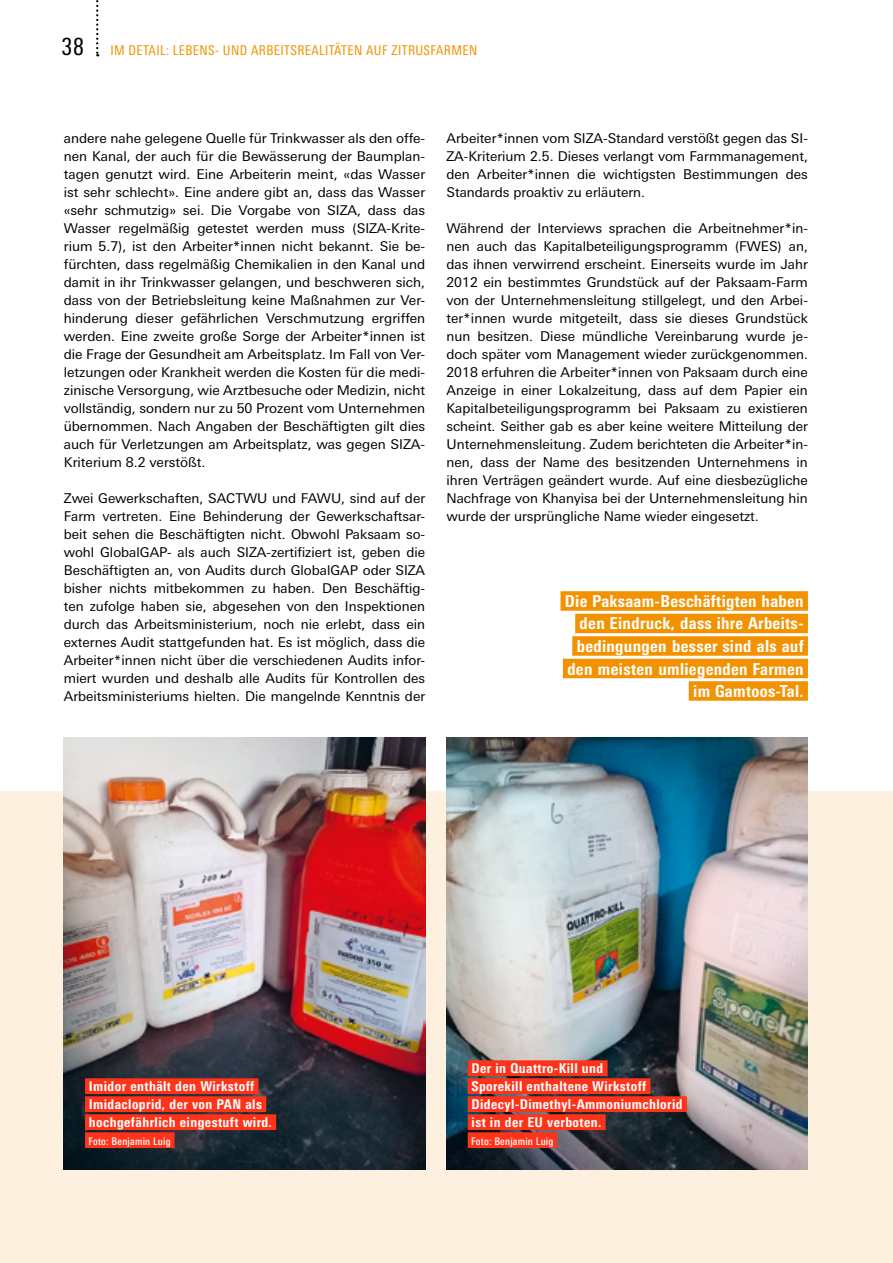
<style>
.page{position:relative;width:893px;height:1263px;background:#fff}
.page>*{position:absolute;margin:0;border:0;box-sizing:border-box;transform-origin:0 0}
.t1{font:800 condensed 16.5px/22.5px "Linotype Univers";letter-spacing:.02em;color:#fff;text-align:right}
.t2{font:13.5px/18px "Linotype Univers Basic";color:#000;text-align:justify}
.t3{font:800 condensed 13.5px/18px "Linotype Univers";letter-spacing:.03em;color:#fff}
.t4{font:condensed 13.5px "Linotype Univers";letter-spacing:.03em;color:#f39200}
.t5{font:500 condensed 10.5px "Linotype Univers";letter-spacing:.02em;color:#fff}
.s1{font-size:24px;color:#000}
</style>
<div class="page">
<svg style="left:96px;top:0;width:2px;height:56px"></svg>
<div style="left:0;top:791px;width:893px;height:472px;background:#fef0de"></div>
<img style="left:64px;top:737px;width:361px;height:432px">
<img style="left:446px;top:737px;width:362px;height:432px">
<div style="left:560px;top:591px;width:248px;height:20px;background:#f39200"></div>
<div style="left:575px;top:614px;width:233px;height:19px;background:#f39200"></div>
<div style="left:572px;top:636px;width:236px;height:20px;background:#f39200"></div>
<div style="left:563px;top:659px;width:245px;height:19px;background:#f39200"></div>
<div style="left:689px;top:681px;width:119px;height:20px;background:#f39200"></div>
<div style="left:85px;top:1078px;width:174px;height:16px;background:#ff3319"></div>
<div style="left:85px;top:1096px;width:181px;height:16px;background:#ff3319"></div>
<div style="left:85px;top:1114px;width:191px;height:16px;background:#ff3319"></div>
<div style="left:85px;top:1132px;width:90px;height:16px;background:#ff3319"></div>
<div style="left:468px;top:1060px;width:140px;height:16px;background:#ff3319"></div>
<div style="left:468px;top:1078px;width:182px;height:16px;background:#ff3319"></div>
<div style="left:468px;top:1096px;width:219px;height:16px;background:#ff3319"></div>
<div style="left:468px;top:1114px;width:138px;height:16px;background:#ff3319"></div>
<div style="left:468px;top:1132px;width:89px;height:16px;background:#ff3319"></div>
<p class="t4" style="left:62px;top:43px;width:417px"><span class="s1">38</span> IM DETAIL: LEBENS- UND ARBEITSREALITÄTEN AUF ZITRUSFARMEN</p>
<p class="t2" style="left:64px;top:129px;width:363px">andere nahe gelegene Quelle für Trinkwasser als den offe&shy;nen Kanal, der auch für die Bewässerung der Baumplan&shy;tagen genutzt wird. Eine Arbeiterin meint, «das Wasser ist sehr schlecht». Eine andere gibt an, dass das Wasser «sehr schmutzig» sei. Die Vorgabe von SIZA, dass das Wasser regelmäßig getestet werden muss (SIZA-Krite&shy;rium 5.7), ist den Arbeiter*innen nicht bekannt. Sie be&shy;fürchten, dass regelmäßig Chemikalien in den Kanal und damit in ihr Trinkwasser gelangen, und beschweren sich, dass von der Betriebsleitung keine Maßnahmen zur Ver&shy;hinderung dieser gefährlichen Verschmutzung ergriffen werden. Eine zweite große Sorge der Arbeiter*innen ist die Frage der Gesundheit am Arbeitsplatz. Im Fall von Ver&shy;letzungen oder Krankheit werden die Kosten für die medi&shy;zinische Versorgung, wie Arztbesuche oder Medizin, nicht vollständig, sondern nur zu 50 Prozent vom Unternehmen übernommen. Nach Angaben der Beschäftigten gilt dies auch für Verletzungen am Arbeitsplatz, was gegen SIZA-Kriterium 8.2 verstößt.</p>
<p class="t2" style="left:64px;top:489px;width:363px">Zwei Gewerkschaften, SACTWU und FAWU, sind auf der Farm vertreten. Eine Behinderung der Gewerkschaftsar&shy;beit sehen die Beschäftigten nicht. Obwohl Paksaam so&shy;wohl GlobalGAP- als auch SIZA-zertifiziert ist, geben die Beschäftigten an, von Audits durch GlobalGAP oder SIZA bisher nichts mitbekommen zu haben. Den Beschäftig&shy;ten zufolge haben sie, abgesehen von den Inspektionen durch das Arbeitsministerium, noch nie erlebt, dass ein externes Audit stattgefunden hat. Es ist möglich, dass die Arbeiter*innen nicht über die verschiedenen Audits infor&shy;miert wurden und deshalb alle Audits für Kontrollen des Arbeitsministeriums hielten. Die mangelnde Kenntnis der</p>
<p class="t2" style="left:446px;top:129px;width:363px">Arbeiter*innen vom SIZA-Standard verstößt gegen das SI-ZA-Kriterium 2.5. Dieses verlangt vom Farmmanagement, den Arbeiter*innen die wichtigsten Bestimmungen des Standards proaktiv zu erläutern.</p>
<p class="t2" style="left:446px;top:219px;width:363px">Während der Interviews sprachen die Arbeitnehmer*in&shy;nen auch das Kapitalbeteiligungsprogramm (FWES) an, das ihnen verwirrend erscheint. Einerseits wurde im Jahr 2012 ein bestimmtes Grundstück auf der Paksaam-Farm von der Unternehmensleitung stillgelegt, und den Arbei&shy;ter*innen wurde mitgeteilt, dass sie dieses Grundstück nun besitzen. Diese mündliche Vereinbarung wurde je&shy;doch später vom Management wieder zurückgenommen.<br>2018 erfuhren die Arbeiter*innen von Paksaam durch eine Anzeige in einer Lokalzeitung, dass auf dem Papier ein Kapitalbeteiligungsprogramm bei Paksaam zu existieren scheint. Seither gab es aber keine weitere Mitteilung der Unternehmensleitung. Zudem berichteten die Arbeiter*in&shy;nen, dass der Name des besitzenden Unternehmens in ihren Verträgen geändert wurde. Auf eine diesbezügliche Nachfrage von Khanyisa bei der Unternehmensleitung hin wurde der ursprüngliche Name wieder eingesetzt.</p>
<p class="t1" style="left:565px;top:590px;width:240px">Die Paksaam-Beschäftigten haben den Eindruck, dass ihre Arbeits&shy;bedingungen besser sind als auf den meisten umliegenden Farmen im Gamtoos-Tal.</p>
<p class="t3" style="left:89px;top:1077px;width:185px">Imidor enthält den Wirkstoff<br>Imidacloprid, der von PAN als hochgefährlich eingestuft wird.</p>
<p class="t5" style="left:88px;top:1135px;width:84px">Foto: Benjamin Luig</p>
<p class="t3" style="left:471px;top:1059px;width:213px">Der in Quattro-Kill und<br>Sporekill enthaltene Wirkstoff<br>Didecyl-Dimethyl-Ammoniumchlorid ist in der EU verboten.</p>
<p class="t5" style="left:471px;top:1135px;width:84px">Foto: Benjamin Luig</p>
</div>
